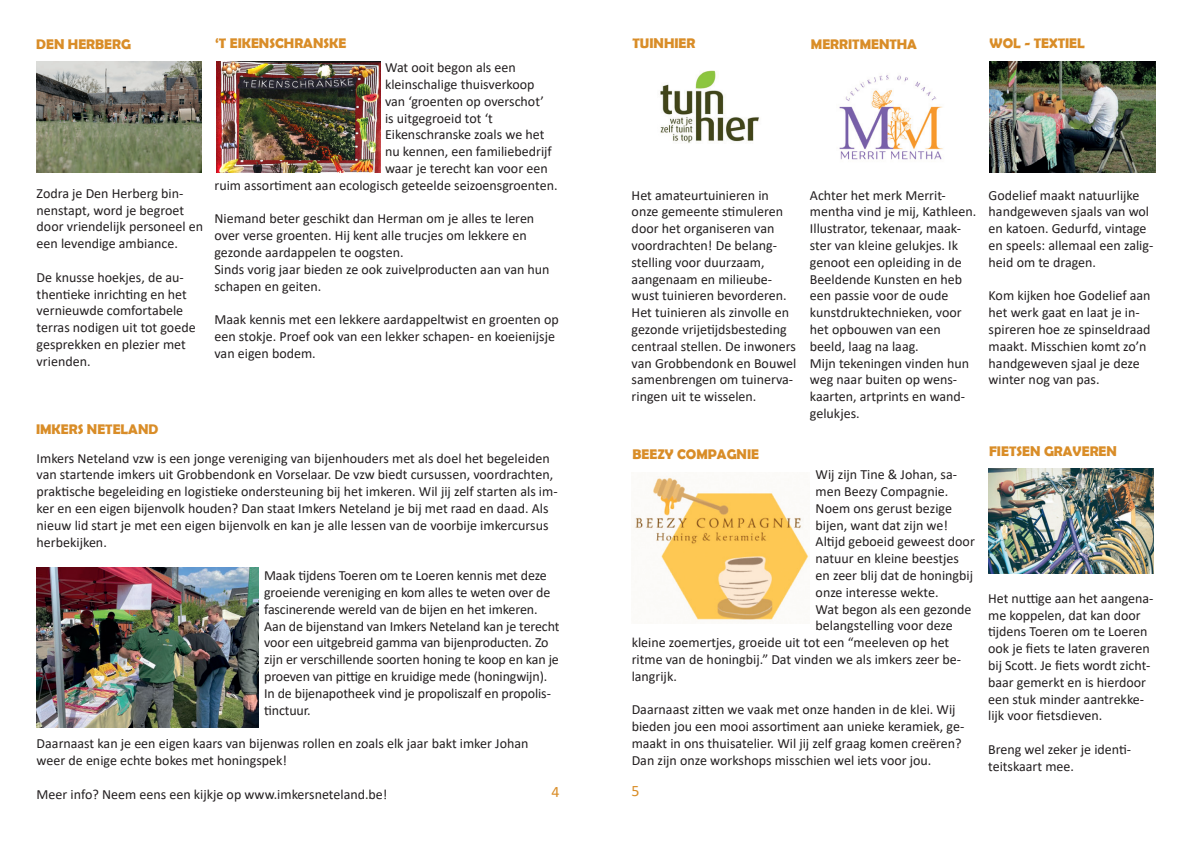
<style>
.page{position:relative;width:1191px;height:842px;background:#fff}
.page>*{position:absolute;margin:0;border:0;box-sizing:border-box;transform-origin:0 0}
.t1{font:15.9px "Calibri";color:#d98d28}
.t2{font:14px/16.8px "Calibri";color:#231f20}
.t3{font:700 14px "Berlin Sans FB Demi";color:#d98d28}
</style>
<div class="page">
<img style="left:216px;top:62px;width:164px;height:111px">
<img style="left:660px;top:70px;width:100px;height:73px">
<img style="left:989px;top:62px;width:166px;height:111px">
<img style="left:988px;top:469px;width:165px;height:104px">
<img style="left:37px;top:62px;width:165px;height:111px">
<img style="left:634px;top:477px;width:175px;height:143px">
<img style="left:36px;top:567px;width:222px;height:161px">
<img style="left:839px;top:75px;width:104px;height:85px">
<p class="t3" style="left:36px;top:36px;width:96px">DEN HERBERG</p>
<p class="t2" style="left:37px;top:184px;width:168px">Zodra je Den Herberg bin&shy;nenstapt, word je begroet door vriendelijk personeel en een levendige ambiance.</p>
<p class="t2" style="left:37px;top:268px;width:160px">De knusse hoekjes, de au&shy;thentieke inrichting en het vernieuwde comfortabele terras nodigen uit tot goede gesprekken en plezier met vrienden.</p>
<p class="t3" style="left:215px;top:35px;width:133px">‘T EIKENSCHRANSKE</p>
<p class="t2" style="left:385px;top:59px;width:132px">Wat ooit begon als een</p>
<p class="t2" style="left:385px;top:76px;width:151px">kleinschalige thuisverkoop</p>
<p class="t2" style="left:385px;top:92px;width:160px">van ‘groenten op overschot’</p>
<p class="t2" style="left:385px;top:109px;width:109px">is uitgegroeid tot ‘t</p>
<p class="t2" style="left:385px;top:126px;width:161px">Eikenschranske zoals we het</p>
<p class="t2" style="left:385px;top:143px;width:168px">nu kennen, een familiebedrijf</p>
<p class="t2" style="left:385px;top:160px;width:164px">waar je terecht kan voor een</p>
<p class="t2" style="left:214px;top:176px;width:344px">ruim assortiment aan ecologisch geteelde seizoensgroenten.</p>
<p class="t2" style="left:214px;top:210px;width:321px">Niemand beter geschikt dan Herman om je alles te leren over verse groenten. Hij kent alle trucjes om lekkere en gezonde aardappelen te oogsten.</p>
<p class="t2" style="left:214px;top:260px;width:337px">Sinds vorig jaar bieden ze ook zuivelproducten aan van hun schapen en geiten.</p>
<p class="t2" style="left:214px;top:311px;width:346px">Maak kennis met een lekkere aardappeltwist en groenten op een stokje. Proef ook van een lekker schapen- en koeienijsje van eigen bodem.</p>
<p class="t3" style="left:36px;top:421px;width:124px">IMKERS NETELAND</p>
<p class="t2" style="left:37px;top:449px;width:522px">Imkers Neteland vzw is een jonge vereniging van bijenhouders met als doel het begeleiden van startende imkers uit Grobbendonk en Vorselaar. De vzw biedt cursussen, voordrachten, praktische begeleiding en logistieke ondersteuning bij het imkeren. Wil jij zelf starten als im&shy;ker en een eigen bijenvolk houden? Dan staat Imkers Neteland je bij met raad en daad. Als nieuw lid start je met een eigen bijenvolk en kan je alle lessen van de voorbije imkercursus herbekijken.</p>
<p class="t2" style="left:264px;top:567px;width:297px">Maak tijdens Toeren om te Loeren kennis met deze groeiende vereniging en kom alles te weten over de fascinerende wereld van de bijen en het imkeren.<br>Aan de bijenstand van Imkers Neteland kan je terecht voor een uitgebreid gamma van bijenproducten. Zo zijn er verschillende soorten honing te koop en kan je proeven van pittige en kruidige mede (honingwijn).<br>In de bijenapotheek vind je propoliszalf en propolis&shy;tinctuur.</p>
<p class="t2" style="left:37px;top:735px;width:493px">Daarnaast kan je een eigen kaars van bijenwas rollen en zoals elk jaar bakt imker Johan weer de enige echte bokes met honingspek!</p>
<p class="t2" style="left:37px;top:785px;width:352px">Meer info? Neem eens een kijkje op www.imkersneteland.be!</p>
<p class="t1" style="left:551px;top:780px;width:10px">4</p>
<p class="t3" style="left:632px;top:35px;width:64px">TUINHIER</p>
<p class="t3" style="left:811px;top:36px;width:108px">MERRITMENTHA</p>
<p class="t3" style="left:989px;top:35px;width:97px">WOL - TEXTIEL</p>
<p class="t2" style="left:631px;top:186px;width:166px">Het amateurtuinieren in onze gemeente stimuleren door het organiseren van voordrachten! De belang&shy;stelling voor duurzaam, aangenaam en milieube&shy;wust tuinieren bevorderen.<br>Het tuinieren als zinvolle en gezonde vrijetijdsbesteding centraal stellen. De inwoners van Grobbendonk en Bouwel samenbrengen om tuinerva&shy;ringen uit te wisselen.</p>
<p class="t3" style="left:632px;top:446px;width:128px">BEEZY COMPAGNIE</p>
<p class="t2" style="left:810px;top:186px;width:168px">Achter het merk Merrit&shy;mentha vind je mij, Kathleen.</p>
<p class="t2" style="left:810px;top:220px;width:154px">Illustrator, tekenaar, maak&shy;ster van kleine gelukjes. Ik genoot een opleiding in de<br>Beeldende Kunsten en heb een passie voor de oude kunstdruktechnieken, voor het opbouwen van een beeld, laag na laag.</p>
<p class="t2" style="left:810px;top:354px;width:161px">Mijn tekeningen vinden hun weg naar buiten op wens&shy;kaarten, artprints en wand&shy;gelukjes.</p>
<p class="t2" style="left:815px;top:466px;width:143px">Wij zijn Tine &amp; Johan, sa&shy;men Beezy Compagnie.<br>Noem ons gerust bezige bijen, want dat zijn we!</p>
<p class="t2" style="left:815px;top:533px;width:161px">Altijd geboeid geweest door natuur en kleine beestjes en zeer blij dat de honingbij onze interesse wekte.</p>
<p class="t2" style="left:815px;top:600px;width:157px">Wat begon als een gezonde</p>
<p class="t2" style="left:815px;top:617px;width:139px">belangstelling voor deze</p>
<p class="t2" style="left:631px;top:634px;width:319px">kleine zoemertjes, groeide uit tot een “meeleven op het</p>
<p class="t2" style="left:631px;top:651px;width:331px">ritme van de honingbij.” Dat vinden we als imkers zeer be-</p>
<p class="t2" style="left:631px;top:667px;width:47px">langrijk.</p>
<p class="t2" style="left:631px;top:701px;width:334px">Daarnaast zitten we vaak met onze handen in de klei. Wij bieden jou een mooi assortiment aan unieke keramiek, ge&shy;maakt in ons thuisatelier. Wil jij zelf graag komen creëren?<br>Dan zijn onze workshops misschien wel iets voor jou.</p>
<p class="t1" style="left:631px;top:779px;width:10px">5</p>
<p class="t2" style="left:988px;top:186px;width:166px">Godelief maakt natuurlijke handgeweven sjaals van wol en katoen. Gedurfd, vintage en speels: allemaal een zalig&shy;heid om te dragen.</p>
<p class="t2" style="left:988px;top:287px;width:163px">Kom kijken hoe Godelief aan het werk gaat en laat je in&shy;spireren hoe ze spinseldraad maakt. Misschien komt zo’n handgeweven sjaal je deze winter nog van pas.</p>
<p class="t3" style="left:989px;top:443px;width:129px">FIETSEN GRAVEREN</p>
<p class="t2" style="left:988px;top:589px;width:167px">Het nuttige aan het aangena&shy;me koppelen, dat kan door tijdens Toeren om te Loeren ook je fiets te laten graveren bij Scott. Je fiets wordt zicht&shy;baar gemerkt en is hierdoor een stuk minder aantrekke&shy;lijk voor fietsdieven.</p>
<p class="t2" style="left:988px;top:741px;width:145px">Breng wel zeker je identi&shy;teitskaart mee.</p>
</div>
